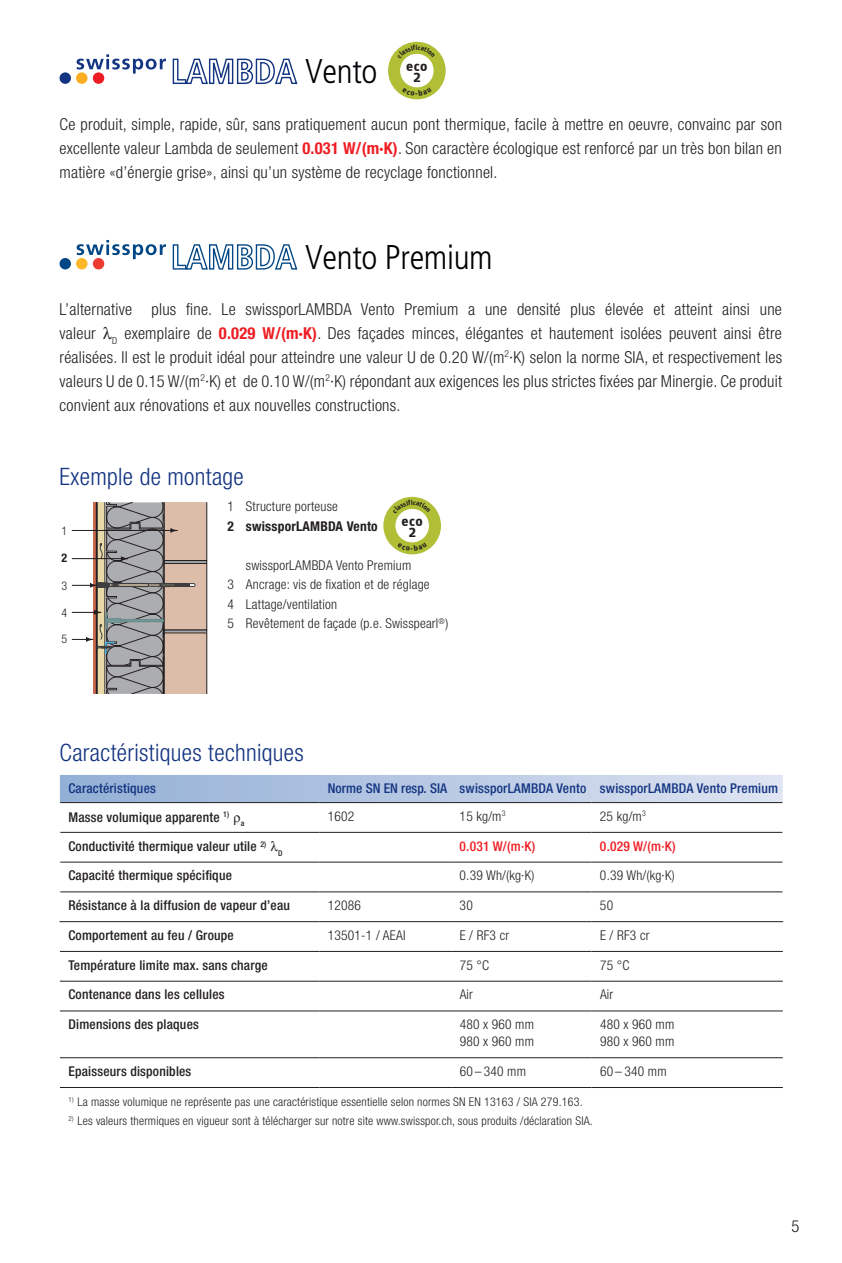
<style>
.page{position:relative;width:842px;height:1263px;background:#fff}
.page>*{position:absolute;margin:0;border:0;box-sizing:border-box;transform-origin:0 0}
.t1{font:300 condensed 34.35px "Frutiger";letter-spacing:-.01em;color:#000}
.t2{font:300 condensed 34.35px "Frutiger";letter-spacing:-.01em;color:#010106}
.t3{font:300 condensed 24px "Helvetica Neue LT Std";letter-spacing:.015em;color:#133481}
.t4{font:300 condensed 16.5px/24px "Helvetica Neue LT Std";letter-spacing:.015em;color:#231f20;text-align:justify}
.t5{font:700 14.25px/10.8px "Unit";letter-spacing:.025em;color:#231f20;text-align:center}
.t6{font:300 condensed 13.5px/19.5px "Helvetica Neue LT Std";letter-spacing:.015em;color:#231f20}
.t7{font:500 condensed 13.5px "Helvetica Neue LT Std";letter-spacing:.015em;color:#231f20}
.t8{font:500 condensed 13.5px "Helvetica Neue LT Std";letter-spacing:.015em;color:#133481}
.t9{font:500 condensed 13.5px "Helvetica Neue LT Std";letter-spacing:.015em;color:#ee1d23}
.t10{font:700 condensed 13.5px "Helvetica Neue LT Std";letter-spacing:.015em;color:#231f20}
.t11{font:300 condensed 12px/26px "Helvetica Neue LT Std";letter-spacing:.015em;color:#231f20}
.t12{font:700 condensed 12px "Helvetica Neue LT Std";color:#231f20}
.t13{font:500 condensed 7.8px "Helvetica Neue LT Std";color:#231f20}
.s1{font-weight:700;color:#ee1d23}
.s2{font-weight:700;color:#fff}
</style>
<div class="page">
<svg style="left:60px;top:775px;width:723px;height:27px;background:#b7c8e3"></svg>
<hr style="left:60px;top:832px;width:259px;height:1px;background:#231f20">
<hr style="left:319px;top:832px;width:132px;height:1px;background:#231f20">
<hr style="left:451px;top:832px;width:140px;height:1px;background:#231f20">
<hr style="left:591px;top:832px;width:191px;height:1px;background:#231f20">
<hr style="left:60px;top:862px;width:259px;height:1px;background:#231f20">
<hr style="left:319px;top:862px;width:132px;height:1px;background:#231f20">
<hr style="left:451px;top:862px;width:140px;height:1px;background:#231f20">
<hr style="left:591px;top:862px;width:191px;height:1px;background:#231f20">
<hr style="left:60px;top:921px;width:259px;height:1px;background:#231f20">
<hr style="left:319px;top:921px;width:132px;height:1px;background:#231f20">
<hr style="left:451px;top:921px;width:140px;height:1px;background:#231f20">
<hr style="left:591px;top:921px;width:192px;height:1px;background:#231f20">
<hr style="left:60px;top:951px;width:259px;height:1px;background:#231f20">
<hr style="left:319px;top:951px;width:132px;height:1px;background:#231f20">
<hr style="left:451px;top:951px;width:140px;height:1px;background:#231f20">
<hr style="left:591px;top:951px;width:192px;height:1px;background:#231f20">
<hr style="left:60px;top:981px;width:259px;height:1px;background:#231f20">
<hr style="left:319px;top:981px;width:132px;height:1px;background:#231f20">
<hr style="left:451px;top:981px;width:140px;height:1px;background:#231f20">
<hr style="left:591px;top:981px;width:192px;height:1px;background:#231f20">
<hr style="left:60px;top:1011px;width:259px;height:1px;background:#231f20">
<hr style="left:319px;top:1011px;width:132px;height:1px;background:#231f20">
<hr style="left:451px;top:1011px;width:140px;height:1px;background:#231f20">
<hr style="left:591px;top:1011px;width:192px;height:1px;background:#231f20">
<hr style="left:60px;top:1057px;width:259px;height:1px;background:#231f20">
<hr style="left:319px;top:1057px;width:132px;height:1px;background:#231f20">
<hr style="left:451px;top:1057px;width:140px;height:1px;background:#231f20">
<hr style="left:591px;top:1057px;width:192px;height:1px;background:#231f20">
<hr style="left:60px;top:802px;width:259px;height:1px;background:#231f20">
<hr style="left:319px;top:802px;width:132px;height:1px;background:#231f20">
<hr style="left:451px;top:802px;width:140px;height:1px;background:#231f20">
<hr style="left:591px;top:802px;width:191px;height:1px;background:#231f20">
<hr style="left:60px;top:892px;width:259px;height:1px;background:#231f20">
<hr style="left:319px;top:892px;width:132px;height:1px;background:#231f20">
<hr style="left:451px;top:892px;width:140px;height:1px;background:#231f20">
<hr style="left:591px;top:892px;width:191px;height:1px;background:#231f20">
<hr style="left:60px;top:1087px;width:259px;height:1px;background:#231f20">
<hr style="left:319px;top:1087px;width:132px;height:1px;background:#231f20">
<hr style="left:451px;top:1087px;width:140px;height:1px;background:#231f20">
<hr style="left:591px;top:1087px;width:192px;height:1px;background:#231f20">
<svg style="left:172px;top:58px;width:126px;height:27px"></svg>
<svg style="left:77px;top:54px;width:89px;height:20px"></svg>
<div style="left:60px;top:72px;width:11px;height:12px;background:#133481;border-radius:50%"></div>
<div style="left:76px;top:72px;width:12px;height:12px;background:#faad21;border-radius:50%"></div>
<div style="left:93px;top:72px;width:11px;height:12px;background:#ee1d23;border-radius:50%"></div>
<svg style="left:172px;top:244px;width:126px;height:26px"></svg>
<svg style="left:77px;top:240px;width:89px;height:19px"></svg>
<div style="left:60px;top:258px;width:11px;height:11px;background:#004684;border-radius:50%"></div>
<div style="left:76px;top:258px;width:12px;height:11px;background:#fcb828;border-radius:50%"></div>
<div style="left:93px;top:258px;width:11px;height:11px;background:#ee3b32;border-radius:50%"></div>
<svg style="left:72px;top:502px;width:136px;height:192px"></svg>
<div style="left:388px;top:42px;width:58px;height:57px;background:#b0bf35;border-radius:50%"></div>
<div style="left:400px;top:54px;width:34px;height:33px;background:#fff;border-radius:50%"></div>
<div style="left:383px;top:497px;width:58px;height:57px;background:#b0bf35;border-radius:50%"></div>
<div style="left:395px;top:509px;width:34px;height:33px;background:#fff;border-radius:50%"></div>
<svg style="left:397px;top:45px;width:38px;height:13px"></svg>
<svg style="left:393px;top:500px;width:38px;height:13px"></svg>
<h1 class="t2" style="left:305px;top:52px;width:74px">Vento</h1>
<p class="t5" style="left:406px;top:60px;width:23px">eco<br>2</p>
<p class="t4" style="left:60px;top:112px;width:724px">Ce produit, simple, rapide, sûr, sans pratiquement aucun pont thermique, facile à mettre en oeuvre, convainc par son excellente valeur Lambda de seulement <span class="s1">0.031 W/(m·K)</span>. Son caractère écologique est renforcé par un très bon bilan en matière «d’énergie grise», ainsi qu’un système de recyclage fonctionnel.</p>
<h1 class="t1" style="left:171px;top:238px;width:323px"><span class="s2">LAMBDA</span> Vento Premium</h1>
<p class="t4" style="left:60px;top:297px;width:724px">L’alternative plus fine. Le swissporLAMBDA Vento Premium a une densité plus élevée et atteint ainsi une valeur <sub>D</sub> exemplaire de <span class="s1">0.029 W/(m·K)</span>. Des façades minces, élégantes et hautement isolées peuvent ainsi être réalisées. Il est le produit idéal pour atteindre une valeur U de 0.20 W/(m<sup>2</sup>·K) selon la norme SIA, et respectivement les valeurs U de 0.15 W/(m<sup>2</sup>·K) et de 0.10 W/(m<sup>2</sup>·K) répondant aux exigences les plus strictes fixées par Minergie. Ce produit convient aux rénovations et aux nouvelles constructions.</p>
<h2 class="t3" style="left:60px;top:463px;width:186px">Exemple de montage</h2>
<p class="t11" style="left:61px;top:518px;width:7px">1</p>
<p class="t12" style="left:61px;top:551px;width:7px">2</p>
<p class="t11" style="left:61px;top:572px;width:7px">3</p>
<p class="t11" style="left:61px;top:600px;width:7px">4<br>5</p>
<p class="t6" style="left:228px;top:497px;width:8px">1</p>
<p class="t10" style="left:228px;top:518px;width:8px">2</p>
<p class="t6" style="left:228px;top:575px;width:8px;text-align:justify">3<br>4<br>5</p>
<p class="t6" style="left:246px;top:497px;width:93px">Structure porteuse</p>
<p class="t10" style="left:246px;top:518px;width:133px">swissporLAMBDA Vento</p>
<p class="t6" style="left:246px;top:555px;width:204px">swissporLAMBDA Vento Premium Ancrage: vis de fixation et de réglage Lattage/ventilation<br>Revêtement de façade (p.e. Swisspearl<sup>®</sup>)</p>
<p class="t5" style="left:402px;top:515px;width:23px">eco<br>2</p>
<h2 class="t3" style="left:60px;top:739px;width:246px">Caractéristiques techniques</h2>
<p class="t8" style="left:68px;top:780px;width:89px">Caractéristiques</p>
<p class="t8" style="left:328px;top:780px;width:452px">Norme SN EN resp. SIA swissporLAMBDA Vento swissporLAMBDA Vento Premium</p>
<p class="t7" style="left:68px;top:809px;width:162px">Masse volumique apparente <sup>1)</sup></p>
<p class="t13" style="left:241px;top:819px;width:5px">a</p>
<p class="t6" style="left:328px;top:806px;width:28px">1602</p>
<p class="t6" style="left:460px;top:806px;width:47px">15 kg/m<sup>3</sup></p>
<p class="t6" style="left:600px;top:806px;width:47px">25 kg/m<sup>3</sup></p>
<p class="t7" style="left:68px;top:838px;width:199px">Conductivité thermique valeur utile <sup>2)</sup></p>
<p class="t13" style="left:278px;top:848px;width:6px">D</p>
<p class="t9" style="left:460px;top:838px;width:77px">0.031 W/(m·K)</p>
<p class="t9" style="left:600px;top:838px;width:77px">0.029 W/(m·K)</p>
<p class="t7" style="left:68px;top:867px;width:165px">Capacité thermique spécifique</p>
<p class="t6" style="left:460px;top:866px;width:76px">0.39 Wh/(kg·K)</p>
<p class="t6" style="left:600px;top:866px;width:76px">0.39 Wh/(kg·K)</p>
<p class="t7" style="left:68px;top:897px;width:223px">Résistance à la diffusion de vapeur d’eau</p>
<p class="t6" style="left:328px;top:895px;width:35px">12086</p>
<p class="t6" style="left:460px;top:895px;width:15px">30</p>
<p class="t6" style="left:600px;top:895px;width:15px">50</p>
<p class="t7" style="left:68px;top:927px;width:167px">Comportement au feu / Groupe</p>
<p class="t6" style="left:328px;top:925px;width:79px">13501-1 / AEAI</p>
<p class="t6" style="left:460px;top:925px;width:51px">E / RF3 cr</p>
<p class="t6" style="left:600px;top:925px;width:51px">E / RF3 cr</p>
<p class="t7" style="left:68px;top:957px;width:201px">Température limite max. sans charge</p>
<p class="t6" style="left:460px;top:955px;width:31px">75 °C</p>
<p class="t6" style="left:600px;top:955px;width:31px">75 °C</p>
<p class="t7" style="left:68px;top:986px;width:158px">Contenance dans les cellules</p>
<p class="t6" style="left:460px;top:985px;width:15px">Air</p>
<p class="t6" style="left:600px;top:985px;width:15px">Air</p>
<p class="t7" style="left:68px;top:1016px;width:132px">Dimensions des plaques</p>
<p class="t6" style="left:460px;top:1016px;width:76px;line-height:16.5px">480 x 960 mm<br>980 x 960 mm</p>
<p class="t6" style="left:600px;top:1016px;width:76px;line-height:16.5px">480 x 960 mm<br>980 x 960 mm</p>
<p class="t7" style="left:68px;top:1063px;width:124px">Epaisseurs disponibles</p>
<p class="t6" style="left:460px;top:1061px;width:68px">60 – 340 mm</p>
<p class="t6" style="left:600px;top:1061px;width:68px">60 – 340 mm</p>
<p class="t11" style="left:69px;top:1089px;width:515px"><sup>1)</sup> La masse volumique ne représente pas une caractéristique essentielle selon normes SN EN 13163 / SIA 279.163.</p>
<p class="t11" style="left:69px;top:1108px;width:526px"><sup>2)</sup> Les valeurs thermiques en vigueur sont à télécharger sur notre site www.swisspor.ch, sous produits /déclaration SIA.</p>
<p class="t4" style="left:791px;top:1214px;width:9px">5</p>
</div>
